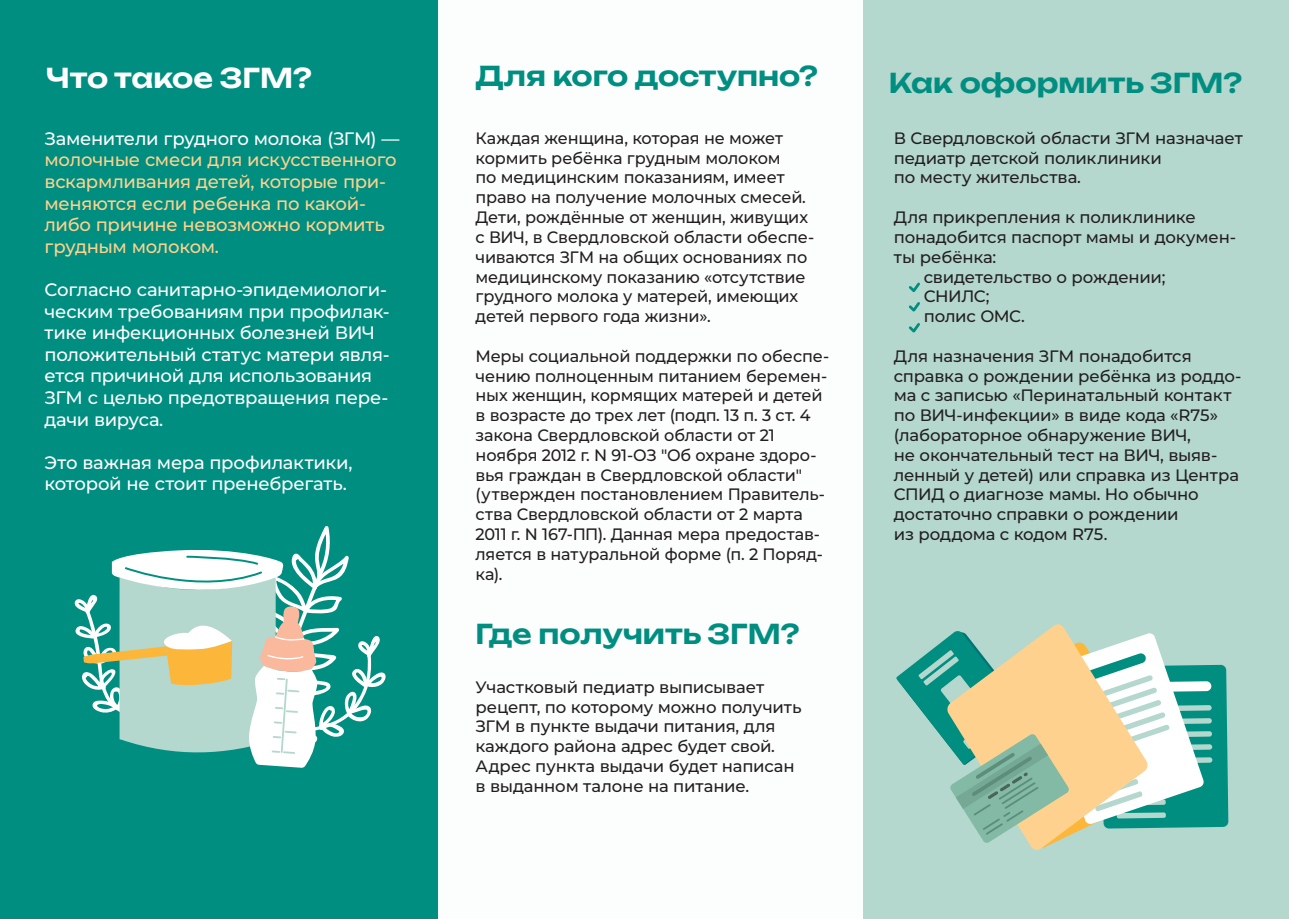
<style>
.page{position:relative;width:1289px;height:919px;background:#fff}
.page>*{position:absolute;margin:0;border:0;box-sizing:border-box;transform-origin:0 0}
.t1{font:27px "Unbounded";color:#008e81}
.t2{font:27px "Unbounded";color:#fff}
.t3{font:100 18px/21.6px "Montserrat";letter-spacing:-.015em;color:#fff}
.t4{font:100 18px/21.6px "Montserrat";letter-spacing:-.015em;color:#fed28e}
.t5{font:100 16.5px/19.8px "Montserrat";letter-spacing:-.01em;color:#231f20}
</style>
<div class="page">
<div style="left:863px;top:0;width:425px;height:918px;background:#b4d7ce"></div>
<div style="left:0;top:0;width:438px;height:918px;background:#008e81"></div>
<svg style="left:896px;top:624px;width:332px;height:226px"></svg>
<svg style="left:908px;top:282px;width:12px;height:30px"></svg>
<svg style="left:909px;top:323px;width:11px;height:10px"></svg>
<svg style="left:74px;top:526px;width:312px;height:241px"></svg>
<h1 class="t2" style="left:46px;top:57px;width:267px">Что такое ЗГМ?</h1>
<p class="t3" style="left:45px;top:127px;width:356px">Заменители грудного молока (ЗГМ) —</p>
<p class="t4" style="left:45px;top:149px;width:354px">молочные смеси для искусственного вскармливания детей, которые при&shy;меняются если ребенка по какой&shy;либо причине невозможно кормить грудным молоком.</p>
<p class="t3" style="left:45px;top:278px;width:347px">Согласно санитарно-эпидемиологи&shy;ческим требованиям при профилак&shy;тике инфекционных болезней ВИЧ положительный статус матери явля&shy;ется причиной для использования<br>ЗГМ с целью предотвращения пере&shy;дачи вируса.</p>
<p class="t3" style="left:45px;top:451px;width:309px">Это важная мера профилактики, которой не стоит пренебрегать.</p>
<h1 class="t1" style="left:475px;top:54px;width:344px">Для кого доступно?</h1>
<h1 class="t1" style="left:889px;top:62px;width:354px">Как оформить ЗГМ?</h1>
<p class="t5" style="left:475px;top:128px;width:340px">Каждая женщина, которая не может кормить ребёнка грудным молоком<br>по медицинским показаниям, имеет право на получение молочных смесей.<br>Дети, рождённые от женщин, живущих с ВИЧ, в Свердловской области обеспе&shy;чиваются ЗГМ на общих основаниях по медицинскому показанию «отсутствие грудного молока у матерей, имеющих детей первого года жизни».</p>
<p class="t5" style="left:475px;top:345px;width:355px">Меры социальной поддержки по обеспе&shy;чению полноценным питанием беремен&shy;ных женщин, кормящих матерей и детей в возрасте до трех лет (подп. 13 п. 3 ст. 4 закона Свердловской области от 21 ноября 2012 г. N 91-ОЗ "Об охране здоро&shy;вья граждан в Свердловской области" (утвержден постановлением Правитель&shy;ства Свердловской области от 2 марта 2011 г. N 167-ПП). Данная мера предостав&shy;ляется в натуральной форме (п. 2 Поряд&shy;ка).</p>
<h1 class="t1" style="left:475px;top:612px;width:325px">Где получить ЗГМ?</h1>
<p class="t5" style="left:475px;top:676px;width:327px">Участковый педиатр выписывает рецепт, по которому можно получить<br>ЗГМ в пункте выдачи питания, для каждого района адрес будет свой.<br>Адрес пункта выдачи будет написан в выданном талоне на питание.</p>
<p class="t5" style="left:893px;top:128px;width:350px">В Свердловской области ЗГМ назначает педиатр детской поликлиники<br>по месту жительства.</p>
<p class="t5" style="left:893px;top:207px;width:303px">Для прикрепления к поликлинике</p>
<p class="t5" style="left:893px;top:227px;width:344px">понадобится паспорт мамы и докумен-</p>
<p class="t5" style="left:893px;top:246px;width:104px">ты ребёнка:</p>
<p class="t5" style="left:923px;top:266px;width:243px">свидетельство о рождении;</p>
<p class="t5" style="left:923px;top:286px;width:67px">СНИЛС;</p>
<p class="t5" style="left:923px;top:306px;width:103px">полис ОМС.</p>
<p class="t5" style="left:893px;top:345px;width:349px">Для назначения ЗГМ понадобится справка о рождении ребёнка из роддо&shy;ма с записью «Перинатальный контакт по ВИЧ-инфекции» в виде кода «R75» (лабораторное обнаружение ВИЧ,<br>не окончательный тест на ВИЧ, выяв&shy;ленный у детей) или справка из Центра<br>СПИД о диагнозе мамы. Но обычно достаточно справки о рождении<br>из роддома с кодом R75.</p>
</div>
